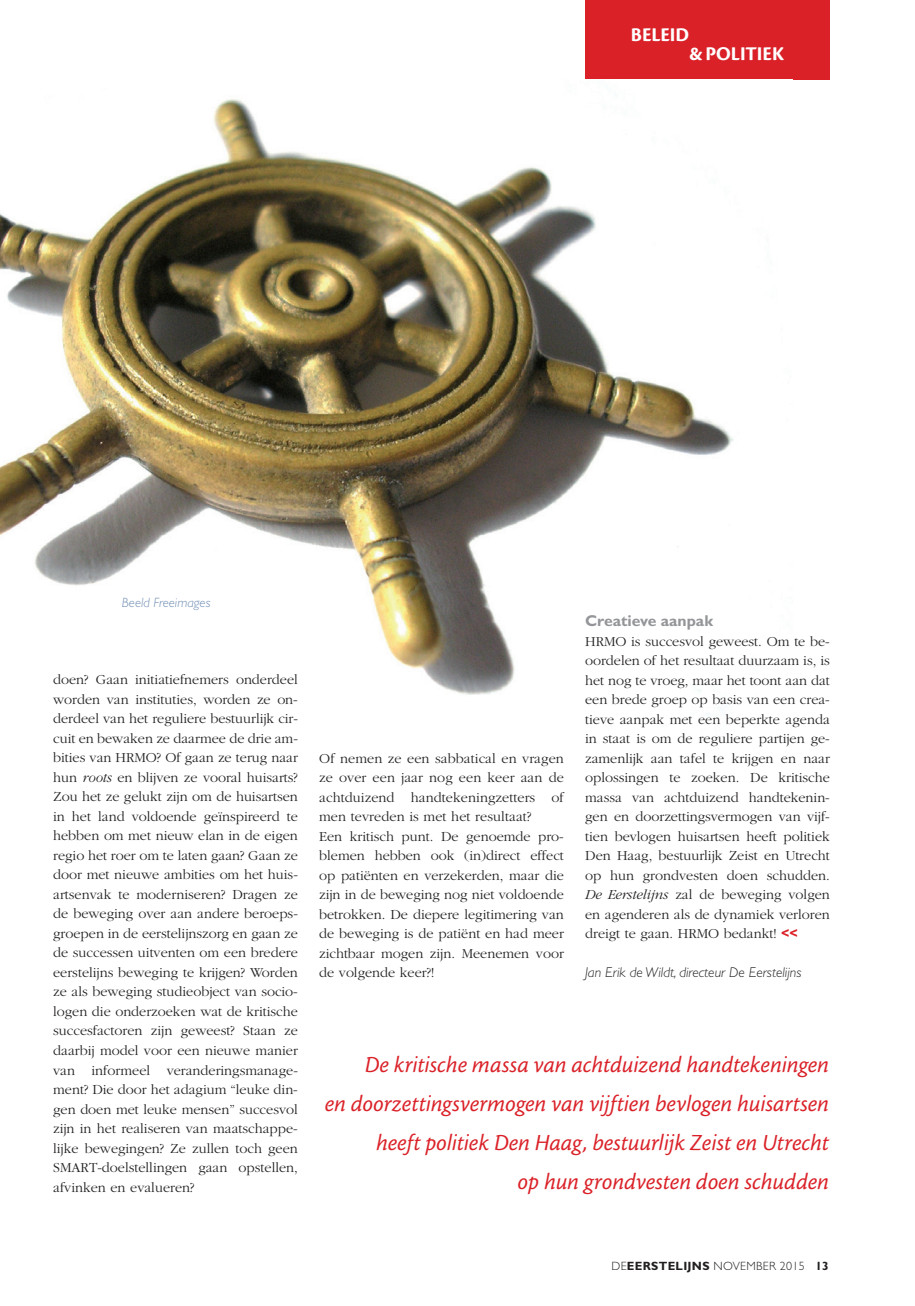
<style>
.page{position:relative;width:915px;height:1306px;background:#fff}
.page>*{position:absolute;margin:0;border:0;box-sizing:border-box;transform-origin:0 0}
.t1{font:24px/39px "Cronos MM It 408 16";letter-spacing:.005em;color:#da2128;text-align:right}
.t2{font:20.25px "Cronos MM 700 13";color:#fff}
.t3{font:700 15.75px "Gill Sans";color:#939598}
.t4{font:300 14.25px/19.5px "Garamond";color:#231f20;text-align:justify}
.t5{font:italic 300 14.25px "Gill Sans";color:#231f20}
.t6{font:italic 300 13.5px "Gill Sans";color:#708eb5}
.t7{font:300 12px "Gill Sans";letter-spacing:.025em;color:#231f20}
.s1{font-style:italic}
.s2{font-family:"Gill Sans";font-weight:700;color:#da2128}
.s3{font-weight:700}
</style>
<div class="page">
<div style="left:585px;top:0;width:244px;height:80px;background:#da2128"></div>
<img style="left:0;top:99px;width:734px;height:617px">
<h2 class="t2" style="left:630px;top:24px;width:60px">BELEID</h2>
<h2 class="t2" style="left:689px;top:43px;width:96px">&amp; POLITIEK</h2>
<p class="t6" style="left:122px;top:594px;width:90px">Beeld Freeimages</p>
<p class="t4" style="left:53px;top:670px;width:246px">doen? Gaan initiatiefnemers onderdeel worden van instituties, worden ze on&shy;derdeel van het reguliere bestuurlijk cir&shy;cuit en bewaken ze daarmee de drie am&shy;bities van HRMO? Of gaan ze terug naar hun <span class="s1">roots</span> en blijven ze vooral huisarts?<br>Zou het ze gelukt zijn om de huisartsen in het land voldoende geïnspireerd te hebben om met nieuw elan in de eigen regio het roer om te laten gaan? Gaan ze door met nieuwe ambities om het huis&shy;artsenvak te moderniseren? Dragen ze de beweging over aan andere beroeps&shy;groepen in de eerstelijnszorg en gaan ze de successen uitventen om een bredere eerstelijns beweging te krijgen? Worden ze als beweging studieobject van socio&shy;logen die onderzoeken wat de kritische succesfactoren zijn geweest? Staan ze daarbij model voor een nieuwe manier van informeel veranderingsmanage&shy;ment? Die door het adagium “leuke din&shy;gen doen met leuke mensen” succesvol zijn in het realiseren van maatschappe&shy;lijke bewegingen? Ze zullen toch geen SMART-doelstellingen gaan opstellen, afvinken en evalueren?</p>
<p class="t4" style="left:319px;top:748px;width:246px;text-align:left">Of nemen ze een sabbatical en vragen ze over een jaar nog een keer aan de achtduizend handtekeningzetters of men tevreden is met het resultaat?<br>Een kritisch punt. De genoemde pro&shy;blemen hebben ook (in)direct effect op patiënten en verzekerden, maar die zijn in de beweging nog niet voldoende betrokken. De diepere legitimering van de beweging is de patiënt en had meer zichtbaar mogen zijn. Meenemen voor de volgende keer?!</p>
<p class="t3" style="left:585px;top:611px;width:129px">Creatieve aanpak</p>
<p class="t4" style="left:585px;top:631px;width:246px">HRMO is succesvol geweest. Om te be&shy;oordelen of het resultaat duurzaam is, is het nog te vroeg, maar het toont aan dat een brede groep op basis van een crea&shy;tieve aanpak met een beperkte agenda in staat is om de reguliere partijen ge&shy;zamenlijk aan tafel te krijgen en naar oplossingen te zoeken. De kritische massa van achtduizend handtekenin&shy;gen en doorzettingsvermogen van vijf&shy;tien bevlogen huisartsen heeft politiek Den Haag, bestuurlijk Zeist en Utrecht op hun grondvesten doen schudden.<br><span class="s1">De Eerstelijns</span> zal de beweging volgen en agenderen als de dynamiek verloren dreigt te gaan. HRMO bedankt! <span class="s2">&lt;&lt;</span></p>
<p class="t5" style="left:585px;top:964px;width:218px">Jan Erik de Wildt, directeur De Eerstelijns</p>
<h1 class="t1" style="left:324px;top:1044px;width:505px">De kritische massa van achtduizend handtekeningen<br>en doorzettingsvermogen van vijftien bevlogen huisartsen heeft politiek Den Haag, bestuurlijk Zeist en Utrecht<br>op hun grondvesten doen schudden</h1>
<p class="t7" style="left:611px;top:1258px;width:219px">DE<span class="s3">EERSTELIJNS</span> NOVEMBER 2015 <span class="s3">13</span></p>
</div>
